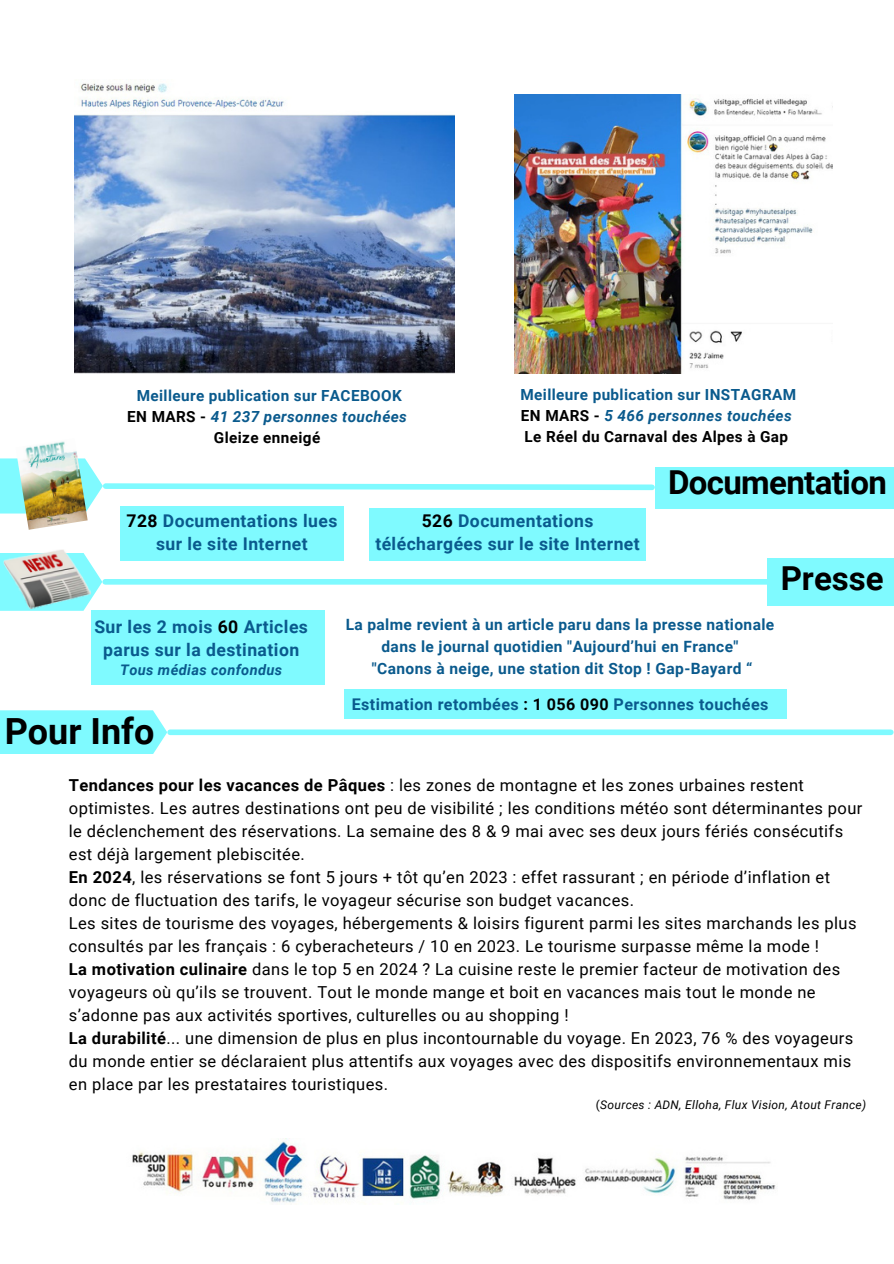
<style>
.page{position:relative;width:894px;height:1264px;background:#fff}
.page>*{position:absolute;margin:0;border:0;box-sizing:border-box;transform-origin:0 0}
.t1{font:700 36px "Roboto";color:#000}
.t2{font:700 33px "Roboto";letter-spacing:-.02em;color:#000}
.t3{font:700 17.55px/23.7px "Roboto";letter-spacing:.025em;color:#0a5a8d;text-align:center}
.t4{font:16.5px/23px "Roboto";letter-spacing:.025em;color:#000}
.t5{font:700 16.05px "Roboto";letter-spacing:.025em;color:#0a5a8d}
.t6{font:700 15.6px/21.6px "Roboto";letter-spacing:.025em;color:#0a5a8d;text-align:center}
.t7{font:700 15.3px "Roboto";letter-spacing:.025em;color:#0a5a8d}
.t8{font:italic 700 15.3px "Roboto";letter-spacing:.025em;color:#0a5a8d}
.t9{font:700 15.3px "Roboto";letter-spacing:.025em;color:#000}
.t10{font:italic 700 14.55px "Roboto";letter-spacing:.025em;color:#0a5a8d}
.t11{font:italic 12px "Roboto";letter-spacing:.025em;color:#000}
.s1{font-style:normal;color:#000}
.s2{color:#000}
.s3{font-weight:700}
.s4{font-style:normal}
</style>
<div class="page">
<svg style="left:0;top:553px;width:102px;height:58px"></svg>
<div style="left:105px;top:579px;width:788px;height:5px;background:#7ffaff"></div>
<div style="left:0;top:710px;width:167px;height:44px;background:#7ffaff"></div>
<div style="left:170px;top:729px;width:720px;height:6px;background:#7ffaff"></div>
<div style="left:767px;top:558px;width:126px;height:47px;background:#7ffaff"></div>
<div style="left:91px;top:610px;width:233px;height:74px;background:#7ffaff"></div>
<div style="left:344px;top:689px;width:442px;height:30px;background:#7ffaff"></div>
<div style="left:654px;top:467px;width:239px;height:41px;background:#7ffaff"></div>
<svg style="left:0;top:458px;width:657px;height:55px"></svg>
<div style="left:120px;top:506px;width:224px;height:55px;background:#7ffaff"></div>
<div style="left:369px;top:508px;width:276px;height:53px;background:#7ffaff"></div>
<img style="left:3px;top:549px;width:88px;height:61px">
<img style="left:132px;top:1138px;width:644px;height:65px">
<img style="left:514px;top:95px;width:318px;height:279px">
<img style="left:74px;top:83px;width:380px;height:290px">
<img style="left:16px;top:441px;width:72px;height:89px">
<h1 class="t7" style="left:137px;top:386px;width:266px">Meilleure publication sur FACEBOOK</h1>
<h3 class="t8" style="left:127px;top:407px;width:281px"><span class="s1">EN MARS -</span> 41 237 personnes touchées</h3>
<p class="t9" style="left:214px;top:429px;width:108px">Gleize enneigé</p>
<p class="t7" style="left:520px;top:385px;width:277px">Meilleure publication sur INSTAGRAM</p>
<p class="t8" style="left:521px;top:407px;width:272px"><span class="s1">EN MARS -</span> 5 466 personnes touchées</p>
<p class="t9" style="left:524px;top:428px;width:265px">Le Réel du Carnaval des Alpes à Gap</p>
<p class="t2" style="left:668px;top:463px;width:220px">Documentation</p>
<p class="t3" style="left:126px;top:509px;width:212px"><span class="s2">728</span> Documentations lues sur le site Internet</p>
<h2 class="t3" style="left:375px;top:509px;width:266px"><span class="s2">526</span> Documentations téléchargées sur le site Internet</h2>
<p class="t2" style="left:780px;top:559px;width:104px">Presse</p>
<h1 class="t3" style="left:94px;top:615px;width:215px">Sur les 2 mois <span class="s2">60</span> Articles parus sur la destination</h1>
<h1 class="t10" style="left:120px;top:662px;width:163px">Tous médias confondus</h1>
<p class="t1" style="left:5px;top:710px;width:151px">Pour Info</p>
<p class="t6" style="left:345px;top:614px;width:430px">La palme revient à un article paru dans la presse nationale dans le journal quotidien "Aujourd’hui en France"</p>
<h1 class="t6" style="left:372px;top:657px;width:382px">"Canons à neige, une station dit Stop ! Gap-Bayard “</h1>
<h2 class="t5" style="left:352px;top:695px;width:418px">Estimation retombées <span class="s2">: 1 056 090</span> Personnes touchées</h2>
<p class="t4" style="left:69px;top:774px;width:794px"><span class="s3">Tendances pour les vacances de Pâques</span> : les zones de montagne et les zones urbaines restent optimistes. Les autres destinations ont peu de visibilité ; les conditions météo sont déterminantes pour le déclenchement des réservations. La semaine des 8 &amp; 9 mai avec ses deux jours fériés consécutifs est déjà largement plebiscitée.<br><span class="s3">En 2024</span>, les réservations se font 5 jours + tôt qu’en 2023 : effet rassurant ; en période d’inflation et donc de fluctuation des tarifs, le voyageur sécurise son budget vacances.<br>Les sites de tourisme des voyages, hébergements &amp; loisirs figurent parmi les sites marchands les plus consultés par les français : 6 cyberacheteurs / 10 en 2023. Le tourisme surpasse même la mode !<br><span class="s3">La motivation culinaire</span> dans le top 5 en 2024 ? La cuisine reste le premier facteur de motivation des voyageurs où qu’ils se trouvent. Tout le monde mange et boit en vacances mais tout le monde ne s’adonne pas aux activités sportives, culturelles ou au shopping !<br><span class="s3">La durabilité</span>... une dimension de plus en plus incontournable du voyage. En 2023, 76 % des voyageurs du monde entier se déclaraient plus attentifs aux voyages avec des dispositifs environnementaux mis en place par les prestataires touristiques.</p>
<p class="t11" style="left:595px;top:1098px;width:272px"><span class="s4">(</span>Sources : ADN, Elloha, Flux Vision, Atout France)</p>
</div>
